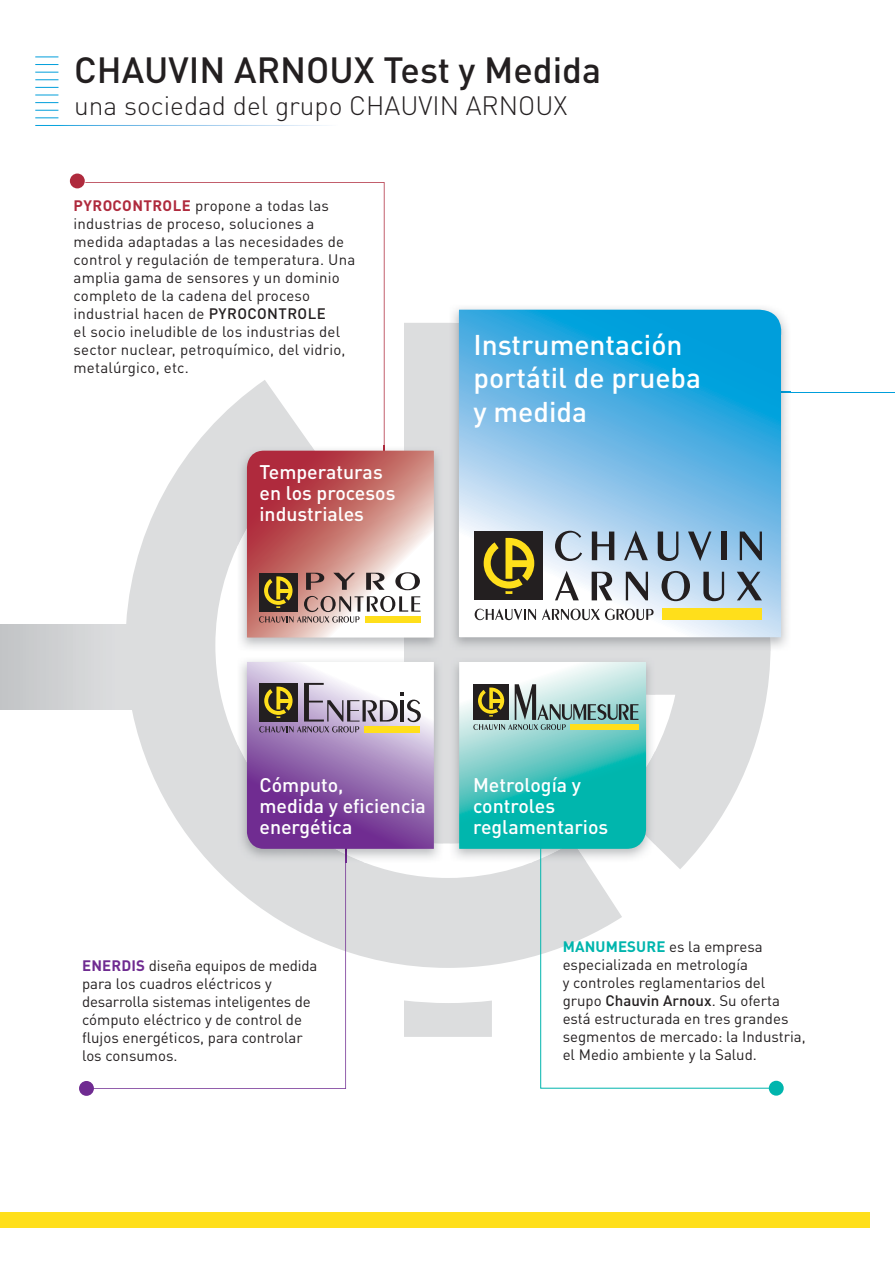
<style>
.page{position:relative;width:896px;height:1266px;background:#fff}
.page>*{position:absolute;margin:0;border:0;box-sizing:border-box;transform-origin:0 0}
.t1{font:500 36px "DIN Pro";color:#231f20}
.t2{font:500 28.2px/33.9px "DIN Pro";color:#fff}
.t3{font:300 26.25px "DIN Pro";color:#231f20}
.t4{font:500 19.5px/21px "DIN Pro";color:#fff}
.t5{font:15px/18px "DIN Pro";color:#231f20}
.s1{font-weight:700;color:#af2a3d}
.s2{font-weight:500}
.s3{font-weight:700;color:#6f2b91}
.s4{font-weight:700;color:#00b5ad}
</style>
<div class="page">
<div style="left:0;top:1212px;width:869px;height:16px;background:#ffdf1b"></div>
<div style="left:0;top:624px;width:142px;height:85px;background:linear-gradient(to bottom,#d0d1d3,#d0d1d3)"></div>
<svg style="left:125px;top:323px;width:645px;height:713px;fill:#dcddde"></svg>
<hr style="left:777px;top:392px;width:117px;height:1px;background:#009edb">
<img style="left:450px;top:308px;width:340px;height:343px">
<img style="left:449px;top:323px;width:321px;height:328px">
<svg style="left:459px;top:310px;width:326px;height:327px;background:#72bfe7"></svg>
<svg style="left:85px;top:182px;width:299px;height:273px"></svg>
<img style="left:237px;top:445px;width:206px;height:206px">
<div style="left:70px;top:173px;width:15px;height:15px;background:#af2a3d;border-radius:50%"></div>
<svg style="left:35px;top:57px;width:23px;height:1px"></svg>
<svg style="left:35px;top:64px;width:23px;height:1px"></svg>
<svg style="left:35px;top:72px;width:23px;height:1px"></svg>
<svg style="left:35px;top:95px;width:23px;height:1px"></svg>
<svg style="left:35px;top:102px;width:23px;height:1px"></svg>
<svg style="left:35px;top:110px;width:23px;height:1px"></svg>
<svg style="left:35px;top:117px;width:23px;height:1px"></svg>
<svg style="left:35px;top:79px;width:23px;height:1px"></svg>
<svg style="left:35px;top:87px;width:23px;height:1px"></svg>
<img style="left:449px;top:656px;width:206px;height:206px">
<svg style="left:540px;top:816px;width:230px;height:272px"></svg>
<svg style="left:125px;top:823px;width:221px;height:265px"></svg>
<img style="left:237px;top:656px;width:206px;height:206px">
<img style="left:345px;top:848px;width:1px;height:14px">
<svg style="left:247px;top:662px;width:187px;height:186px;background:#a180af"></svg>
<div style="left:768px;top:1080px;width:15px;height:15px;background:#00b5ad;border-radius:50%"></div>
<svg style="left:459px;top:662px;width:187px;height:186px;background:#61c2b9"></svg>
<div style="left:79px;top:1080px;width:15px;height:15px;background:#6f2b91;border-radius:50%"></div>
<svg style="left:247px;top:445px;width:187px;height:192px;background:#c68783"></svg>
<div style="left:474px;top:531px;width:69px;height:69px;background:#231f20"></div>
<svg style="left:483px;top:538px;width:51px;height:56px"></svg>
<svg style="left:555px;top:530px;width:27px;height:31px"></svg>
<svg style="left:591px;top:531px;width:23px;height:29px"></svg>
<svg style="left:624px;top:530px;width:23px;height:30px"></svg>
<svg style="left:657px;top:531px;width:21px;height:30px"></svg>
<svg style="left:688px;top:531px;width:23px;height:30px"></svg>
<div style="left:721px;top:531px;width:5px;height:29px;background:#231f20"></div>
<svg style="left:739px;top:531px;width:22px;height:29px"></svg>
<svg style="left:555px;top:571px;width:23px;height:29px"></svg>
<svg style="left:591px;top:571px;width:21px;height:29px"></svg>
<svg style="left:625px;top:571px;width:23px;height:29px"></svg>
<svg style="left:661px;top:571px;width:29px;height:30px"></svg>
<svg style="left:703px;top:571px;width:21px;height:30px"></svg>
<svg style="left:736px;top:571px;width:25px;height:29px"></svg>
<div style="left:662px;top:609px;width:100px;height:11px;background:#ffdf1b"></div>
<svg style="left:474px;top:608px;width:62px;height:12px"></svg>
<svg style="left:542px;top:608px;width:111px;height:12px"></svg>
<h1 class="t1" style="left:74px;top:57px;width:528px">CHAUVIN ARNOUX Test y Medida</h1>
<h3 class="t3" style="left:74px;top:97px;width:494px">una sociedad del grupo CHAUVIN ARNOUX</h3>
<p class="t5" style="left:74px;top:198px;width:283px"><span class="s1">PYROCONTROLE</span> propone a todas las industrias de proceso, soluciones a medida adaptadas a las necesidades de control y regulación de temperatura. Una amplia gama de sensores y un dominio completo de la cadena del proceso industrial hacen de <span class="s2">PYROCONTROLE<br></span>el socio ineludible de los industrias del sector nuclear, petroquímico, del vidrio, metalúrgico, etc.</p>
<h3 class="t4" style="left:259px;top:463px;width:137px">Temperaturas en los procesos industriales</h3>
<h2 class="t2" style="left:473px;top:331px;width:229px">Instrumentación portátil de prueba y medida</h2>
<h3 class="t4" style="left:259px;top:776px;width:168px">Cómputo,<br>medida y eficiencia energética</h3>
<p class="t5" style="left:82px;top:958px;width:237px"><span class="s3">ENERDIS</span> diseña equipos de medida para los cuadros eléctricos y desarrolla sistemas inteligentes de cómputo eléctrico y de control de flujos energéticos, para controlar los consumos.</p>
<h3 class="t4" style="left:473px;top:776px;width:137px">Metrología y controles reglamentarios</h3>
<p class="t5" style="left:562px;top:939px;width:244px"><span class="s4">MANUMESURE</span> es la empresa especializada en metrología<br>y controles reglamentarios del grupo <span class="s2">Chauvin Arnoux</span>. Su oferta está estructurada en tres grandes segmentos de mercado: la Industria, el Medio ambiente y la Salud.</p>
</div>
